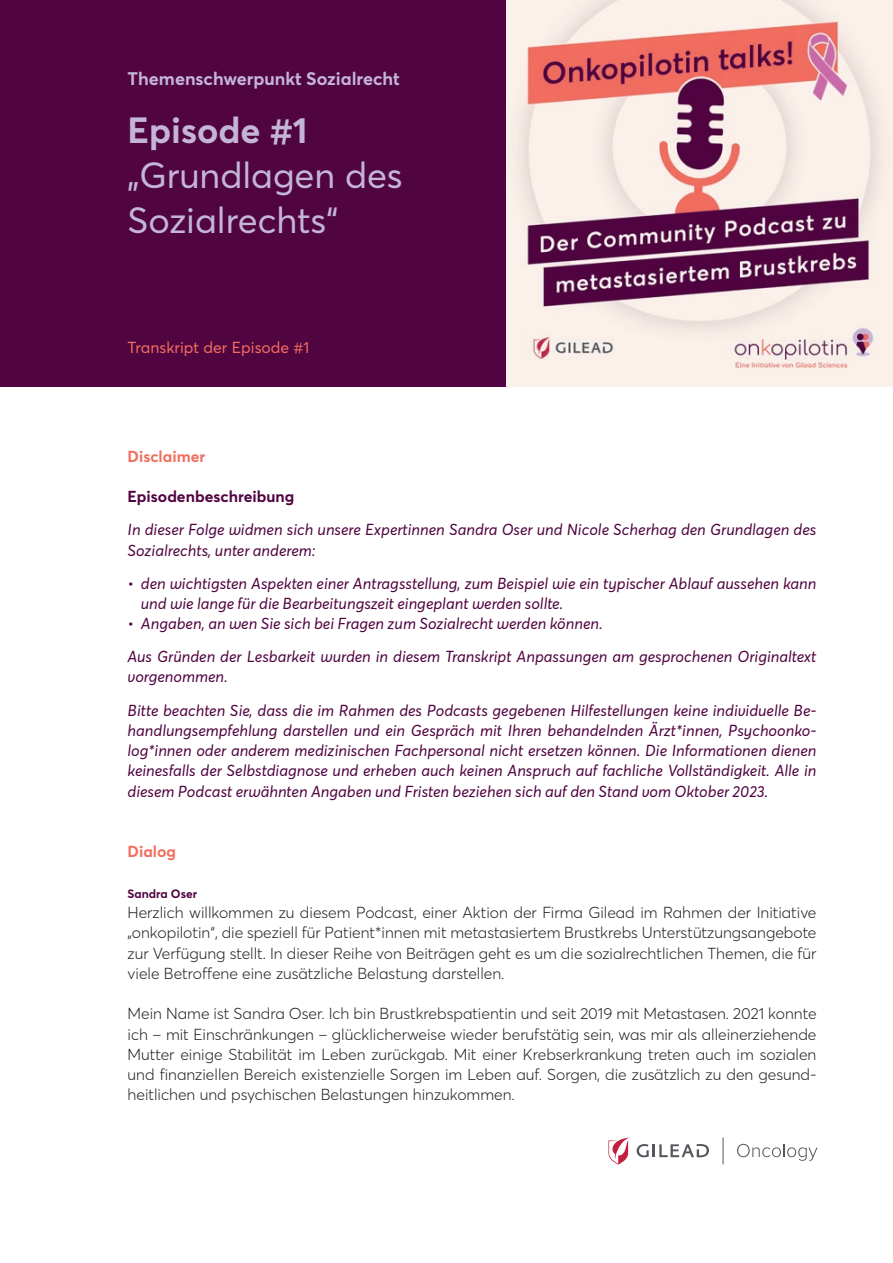
<style>
.page{position:relative;width:893px;height:1263px;background:#fff}
.page>*{position:absolute;margin:0;border:0;box-sizing:border-box;transform-origin:0 0}
.t1{font:36px/45px "Averta Std PE";color:#c4b5d7}
.t2{font:700 36px "Averta Std PE";color:#c4b5d7}
.t3{font:700 18px "Averta Std PE";color:#c4b5d7}
.t4{font:italic 15.75px/20.2px "Averta Std PE";color:#500440}
.t5{font:300 15.75px/20.2px "Averta Std PE";color:#231f20;text-align:justify}
.t6{font:15.75px "Averta Std PE";color:#f26f5f}
.t7{font:700 15.75px "Averta Std PE";color:#500440}
.t8{font:700 15.75px "Averta Std PE";color:#f26f5f}
.t9{font:700 12px "Averta Std PE";color:#500440}
</style>
<div class="page">
<svg style="left:737px;top:1144px;width:80px;height:17px"></svg>
<svg style="left:636px;top:1144px;width:73px;height:13px"></svg>
<svg style="left:608px;top:1138px;width:21px;height:26px"></svg>
<svg style="left:723px;top:1137px;width:1px;height:27px"></svg>
<div style="left:0;top:0;width:893px;height:387px;background:#500440"></div>
<img style="left:506px;top:0;width:387px;height:387px">
<p class="t3" style="left:128px;top:66px;width:274px">Themenschwerpunkt Sozialrecht</p>
<h1 class="t2" style="left:128px;top:105px;width:182px">Episode #1</h1>
<h1 class="t1" style="left:128px;top:151px;width:277px">„Grundlagen des<br>Sozialrechts“</h1>
<p class="t6" style="left:128px;top:337px;width:183px">Transkript der Episode #1</p>
<p class="t8" style="left:128px;top:445px;width:79px">Disclaimer</p>
<p class="t7" style="left:128px;top:486px;width:168px">Episodenbeschreibung</p>
<p class="t4" style="left:128px;top:520px;width:690px">In dieser Folge widmen sich unsere Expertinnen Sandra Oser und Nicole Scherhag den Grundlagen des<br>Sozialrechts, unter anderem:</p>
<p class="t4" style="left:141px;top:573px;width:677px;text-indent:-13px">• den wichtigsten Aspekten einer Antragsstellung, zum Beispiel wie ein typischer Ablauf aussehen kann und wie lange für die Bearbeitungszeit eingeplant werden sollte.</p>
<p class="t4" style="left:128px;top:607px;width:690px;line-height:33px">• Angaben, an wen Sie sich bei Fragen zum Sozialrecht werden können.<br>Aus Gründen der Lesbarkeit wurden in diesem Transkript Anpassungen am gesprochenen Originaltext</p>
<p class="t4" style="left:128px;top:660px;width:690px;line-height:33px">vorgenommen.<br>Bitte beachten Sie, dass die im Rahmen des Podcasts gegebenen Hilfestellungen keine individuelle Be-</p>
<p class="t4" style="left:128px;top:720px;width:690px;text-align:justify">handlungsempfehlung darstellen und ein Gespräch mit Ihren behandelnden Ärzt*innen, Psychoonko&shy;log*innen oder anderem medizinischen Fachpersonal nicht ersetzen können. Die Informationen dienen keinesfalls der Selbstdiagnose und erheben auch keinen Anspruch auf fachliche Vollständigkeit. Alle in diesem Podcast erwähnten Angaben und Fristen beziehen sich auf den Stand vom Oktober 2023.</p>
<p class="t8" style="left:128px;top:841px;width:50px">Dialog</p>
<p class="t9" style="left:128px;top:885px;width:71px">Sandra Oser</p>
<p class="t5" style="left:128px;top:902px;width:690px">Herzlich willkommen zu diesem Podcast, einer Aktion der Firma Gilead im Rahmen der Initiative „onkopilotin“, die speziell für Patient*innen mit metastasiertem Brustkrebs Unterstützungsangebote zur Verfügung stellt. In dieser Reihe von Beiträgen geht es um die sozialrechtlichen Themen, die für viele Betroffene eine zusätzliche Belastung darstellen.</p>
<p class="t5" style="left:128px;top:1003px;width:690px">Mein Name ist Sandra Oser. Ich bin Brustkrebspatientin und seit 2019 mit Metastasen. 2021 konnte ich – mit Einschränkungen – glücklicherweise wieder berufstätig sein, was mir als alleinerziehende Mutter einige Stabilität im Leben zurückgab. Mit einer Krebserkrankung treten auch im sozialen und finanziellen Bereich existenzielle Sorgen im Leben auf. Sorgen, die zusätzlich zu den gesund&shy;heitlichen und psychischen Belastungen hinzukommen.</p>
</div>
